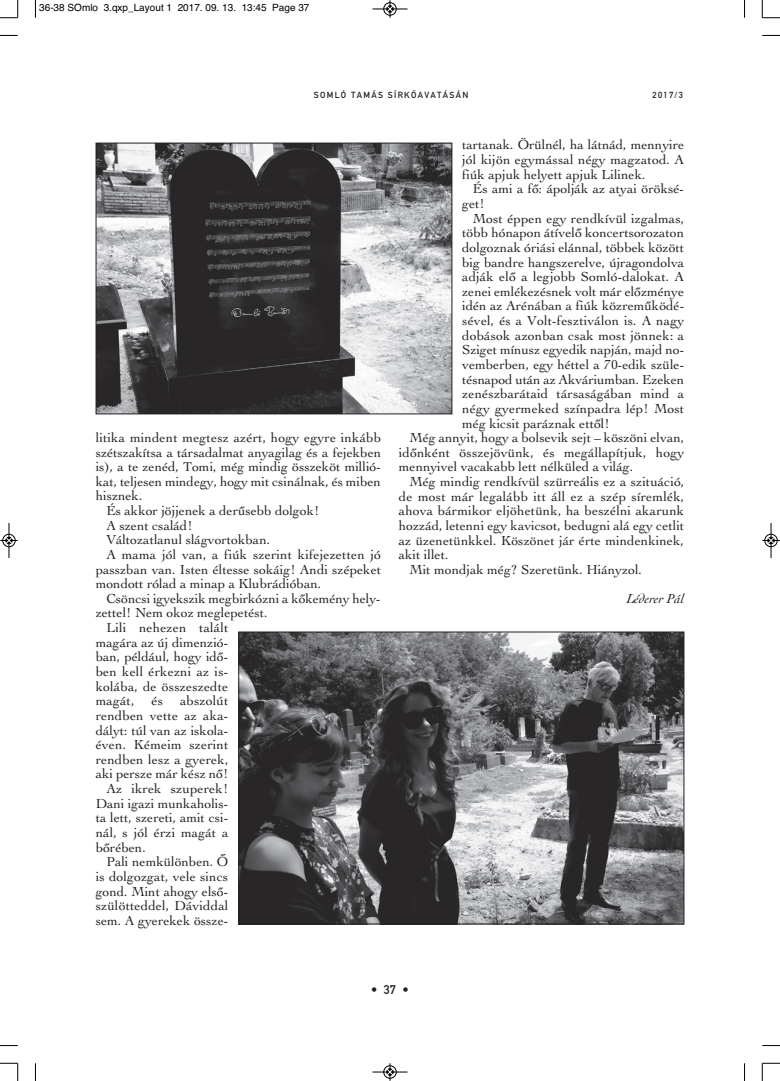
<style>
.page{position:relative;width:780px;height:1081px;background:#fff}
.page>*{position:absolute;margin:0;border:0;box-sizing:border-box;transform-origin:0 0}
.t1{font:13.75px/14.6px "Cochin H";color:#231f20;text-align:justify}
.t2{font:italic 13.75px "Cochin";color:#231f20}
.t3{font:12.5px "DIN Mitte H";color:#231f20}
.t4{font:10px "Helvetica";color:#000}
.t5{font:8.75px "DIN Mitte H";letter-spacing:.15em;color:#231f20}
</style>
<div class="page">
<img style="left:98px;top:145px;width:352px;height:267px">
<div style="left:96px;top:143px;width:356px;height:271px;border:1px solid #231f20"></div>
<img style="left:240px;top:634px;width:442px;height:288px">
<div style="left:238px;top:632px;width:446px;height:292px;border:1px solid #231f20"></div>
<svg style="left:35px;top:0;width:1px;height:18px"></svg>
<svg style="left:0;top:35px;width:18px;height:1px"></svg>
<svg style="left:744px;top:0;width:1px;height:18px"></svg>
<svg style="left:762px;top:35px;width:18px;height:1px"></svg>
<svg style="left:35px;top:1063px;width:1px;height:18px"></svg>
<svg style="left:0;top:1045px;width:18px;height:1px"></svg>
<svg style="left:744px;top:1063px;width:1px;height:18px"></svg>
<svg style="left:762px;top:1045px;width:18px;height:1px"></svg>
<svg style="left:0;top:0;width:19px;height:19px"></svg>
<svg style="left:761px;top:0;width:19px;height:19px"></svg>
<svg style="left:0;top:1063px;width:19px;height:18px"></svg>
<svg style="left:761px;top:1063px;width:19px;height:18px"></svg>
<div style="left:383px;top:2px;width:13px;height:14px;border:1px solid #fff;border-radius:50%"></div>
<hr style="left:372px;top:9px;width:35px;height:1px;background:#000">
<div style="left:383px;top:3px;width:13px;height:12px;border:1px solid #000;border-radius:50%"></div>
<svg style="left:387px;top:0;width:6px;height:18px"></svg>
<hr style="left:372px;top:1072px;width:35px;height:1px;background:#000">
<div style="left:383px;top:1065px;width:13px;height:13px;border:1px solid #000;border-radius:50%"></div>
<svg style="left:387px;top:1063px;width:6px;height:17px"></svg>
<div style="left:2px;top:534px;width:14px;height:13px;border:1px solid #fff;border-radius:50%"></div>
<hr style="left:9px;top:523px;width:1px;height:35px;background:#000">
<div style="left:3px;top:534px;width:12px;height:13px;border:1px solid #000;border-radius:50%"></div>
<svg style="left:0;top:537px;width:18px;height:7px"></svg>
<hr style="left:770px;top:523px;width:1px;height:35px;background:#000">
<div style="left:764px;top:534px;width:13px;height:13px;border:1px solid #000;border-radius:50%"></div>
<svg style="left:762px;top:537px;width:17px;height:7px"></svg>
<p class="t4" style="left:39px;top:4px;width:272px">36-38 SOmlo 3.qxp_Layout 1 2017. 09. 13. 13:45 Page 37</p>
<p class="t5" style="left:314px;top:92px;width:156px">SOMLÓ TAMÁS SÍRKÔAVATÁSÁN</p>
<p class="t5" style="left:652px;top:92px;width:32px">2017/3</p>
<p class="t1" style="left:96px;top:431px;width:287px">litika mindent megtesz azért, hogy egyre inkább</p>
<p class="t1" style="left:96px;top:446px;width:287px">szétszakítsa a társadalmat anyagilag és a fejekben</p>
<p class="t1" style="left:96px;top:461px;width:287px">is), a te zenéd, Tomi, még mindig összeköt millió-</p>
<p class="t1" style="left:96px;top:475px;width:287px">kat, teljesen mindegy, hogy mit csinálnak, és miben</p>
<p class="t1" style="left:96px;top:490px;width:48px">hisznek.</p>
<p class="t1" style="left:106px;top:504px;width:214px">És akkor jöjjenek a derûsebb dolgok!</p>
<p class="t1" style="left:106px;top:519px;width:88px">A szent család!</p>
<p class="t1" style="left:106px;top:534px;width:165px">Változatlanul slágvortokban.</p>
<p class="t1" style="left:106px;top:548px;width:276px">A mama jól van, a fiúk szerint kifejezetten jó</p>
<p class="t1" style="left:96px;top:563px;width:287px">passzban van. Isten éltesse sokáig! Andi szépeket</p>
<p class="t1" style="left:96px;top:578px;width:227px">mondott rólad a minap a Klubrádióban.</p>
<p class="t1" style="left:106px;top:592px;width:276px">Csöncsi igyekszik megbirkózni a kôkemény hely-</p>
<p class="t1" style="left:96px;top:607px;width:173px">zettel! Nem okoz meglepetést.</p>
<p class="t1" style="left:106px;top:621px;width:123px">Lili nehezen talált</p>
<p class="t1" style="left:96px;top:636px;width:134px">magára az új dimenzió-</p>
<p class="t1" style="left:96px;top:651px;width:134px">ban, például, hogy idô-</p>
<p class="t1" style="left:96px;top:665px;width:134px">ben kell érkezni az is-</p>
<p class="t1" style="left:96px;top:680px;width:134px">kolába, de összeszedte</p>
<p class="t1" style="left:96px;top:695px;width:134px">magát, és abszolút</p>
<p class="t1" style="left:96px;top:709px;width:134px">rendben vette az aka-</p>
<p class="t1" style="left:96px;top:724px;width:134px">dályt: túl van az iskola-</p>
<p class="t1" style="left:96px;top:739px;width:134px">éven. Kémeim szerint</p>
<p class="t1" style="left:96px;top:753px;width:134px">rendben lesz a gyerek,</p>
<p class="t1" style="left:96px;top:768px;width:134px">aki persze már kész nô!</p>
<p class="t1" style="left:106px;top:782px;width:123px">Az ikrek szuperek!</p>
<p class="t1" style="left:96px;top:797px;width:134px">Dani igazi munkaholis-</p>
<p class="t1" style="left:96px;top:812px;width:134px">ta lett, szereti, amit csi-</p>
<p class="t1" style="left:96px;top:826px;width:134px">nál, s jól érzi magát a</p>
<p class="t1" style="left:96px;top:841px;width:52px">bôrében.</p>
<p class="t1" style="left:106px;top:856px;width:123px">Pali nemkülönben. Ô</p>
<p class="t1" style="left:96px;top:870px;width:134px">is dolgozgat, vele sincs</p>
<p class="t1" style="left:96px;top:885px;width:134px">gond. Mint ahogy elsô -</p>
<p class="t1" style="left:96px;top:899px;width:134px">szülötteddel, Dáviddal</p>
<p class="t1" style="left:96px;top:914px;width:134px">sem. A gyerekek össze-</p>
<p class="t1" style="left:462px;top:139px;width:223px">tartanak. Örülnél, ha látnád, mennyire jól kijön egymással négy magzatod. A fiúk apjuk helyett apjuk Lilinek.</p>
<p class="t1" style="left:462px;top:183px;width:223px;text-indent:11px">És ami a fô: ápolják az atyai öröksé&shy;get!</p>
<p class="t1" style="left:473px;top:212px;width:213px">Most éppen egy rendkívül izgalmas,</p>
<p class="t1" style="left:462px;top:227px;width:223px">több hónapon átívelô koncertsorozaton</p>
<p class="t1" style="left:462px;top:241px;width:223px">dolgoznak óriási elánnal, többek között</p>
<p class="t1" style="left:462px;top:256px;width:223px">big bandre hangszerelve, újragondolva</p>
<p class="t1" style="left:462px;top:271px;width:223px">adják elô a legjobb Somló-dalokat. A</p>
<p class="t1" style="left:462px;top:285px;width:223px">zenei emlékezésnek volt már elôzménye</p>
<p class="t1" style="left:462px;top:300px;width:223px">idén az Arénában a fiúk közremûködé-</p>
<p class="t1" style="left:462px;top:315px;width:223px">sével, és a Volt-fesztiválon is. A nagy</p>
<p class="t1" style="left:462px;top:329px;width:223px">dobások azonban csak most jönnek: a</p>
<p class="t1" style="left:462px;top:344px;width:223px">Sziget mínusz egyedik napján, majd no-</p>
<p class="t1" style="left:462px;top:358px;width:223px">vemberben, egy héttel a 70-edik szüle-</p>
<p class="t1" style="left:462px;top:373px;width:223px">tésnapod után az Akváriumban. Ezeken</p>
<p class="t1" style="left:462px;top:388px;width:223px">zenészbarátaid társaságában mind a</p>
<p class="t1" style="left:462px;top:402px;width:223px">négy gyermeked színpadra lép! Most</p>
<p class="t1" style="left:462px;top:417px;width:149px">még kicsit paráznak ettôl!</p>
<p class="t1" style="left:409px;top:432px;width:276px">Még annyit, hogy a bolsevik sejt – köszöni elvan,</p>
<p class="t1" style="left:399px;top:446px;width:287px">idônként összejövünk, és megállapítjuk, hogy</p>
<p class="t1" style="left:399px;top:461px;width:236px">mennyivel vacakabb lett nélküled a világ.</p>
<p class="t1" style="left:409px;top:475px;width:276px">Még mindig rendkívül szürreális ez a szituáció,</p>
<p class="t1" style="left:399px;top:490px;width:287px">de most már legalább itt áll ez a szép síremlék,</p>
<p class="t1" style="left:399px;top:505px;width:287px">ahova bármikor eljöhetünk, ha beszélni akarunk</p>
<p class="t1" style="left:399px;top:519px;width:287px">hozzád, letenni egy kavicsot, bedugni alá egy cetlit</p>
<p class="t1" style="left:399px;top:534px;width:286px">az üzenetünkkel. Köszönet jár érte mindenkinek,</p>
<p class="t1" style="left:399px;top:549px;width:51px">akit illet.</p>
<p class="t1" style="left:409px;top:563px;width:234px">Mit mondjak még? Szeretünk. Hiányzol.</p>
<p class="t2" style="left:626px;top:593px;width:59px">Léderer Pál</p>
<p class="t3" style="left:371px;top:984px;width:39px">•37•</p>
</div>
